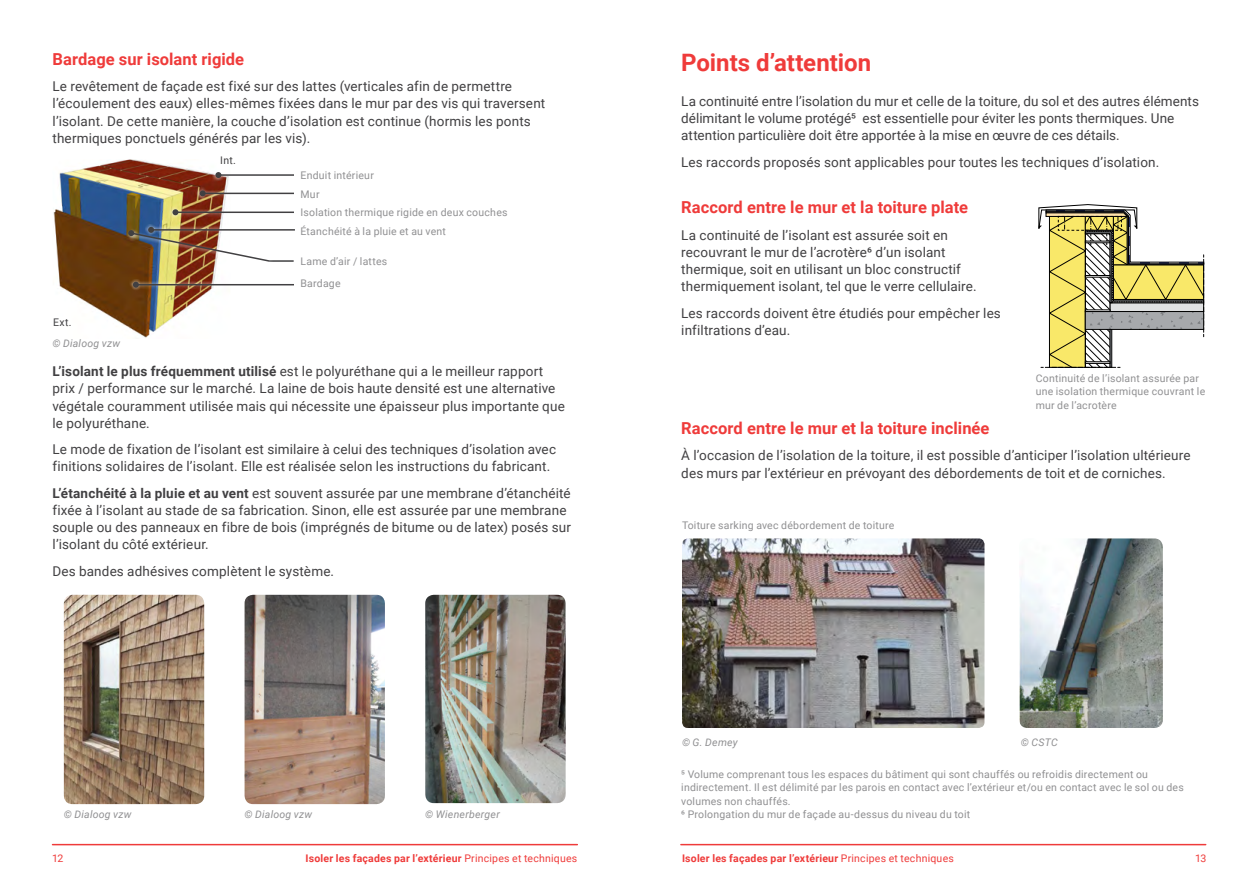
<style>
.page{position:relative;width:1259px;height:893px;background:#fff}
.page>*{position:absolute;margin:0;border:0;box-sizing:border-box;transform-origin:0 0}
.t1{font:700 24px "Roboto";color:#ef3b3a}
.t2{font:700 16.5px "Roboto";letter-spacing:.005em;color:#ef3b3a}
.t3{font:13.5px/17.2px "Roboto";letter-spacing:.01em;color:#414042}
.t4{font:10.5px/13.5px "Roboto";letter-spacing:.02em;color:#909092}
.t5{font:700 10.5px "Roboto";letter-spacing:.02em;color:#ef3b3a}
.t6{font:italic 10.5px "Roboto";letter-spacing:.02em;color:#909092}
.t7{font:10.5px "Roboto";letter-spacing:.035em;color:#414042}
.t8{font:10.5px "Roboto";color:#ef3b3a}
.s1{font-weight:700}
.s2{font-weight:400}
</style>
<div class="page">
<hr style="left:52px;top:844px;width:525px;height:1px;background:#ef3b3a">
<hr style="left:681px;top:844px;width:524px;height:1px;background:#ef3b3a">
<img style="left:425px;top:595px;width:140px;height:208px">
<svg style="left:1038px;top:204px;width:166px;height:164px"></svg>
<div style="left:1085px;top:311px;width:118px;height:19px;border:1px solid #000"></div>
<hr style="left:1085px;top:241px;width:25px;height:2px;background:#fff">
<div style="left:1085px;top:275px;width:25px;height:2px;background:#fff;border:1px solid #000"></div>
<div style="left:1085px;top:310px;width:25px;height:2px;background:#fff;border:1px solid #000"></div>
<div style="left:1085px;top:362px;width:25px;height:2px;background:#fff;border:1px solid #000"></div>
<img style="left:1019px;top:538px;width:143px;height:190px">
<img style="left:682px;top:538px;width:302px;height:190px">
<img style="left:64px;top:595px;width:140px;height:209px">
<img style="left:244px;top:595px;width:141px;height:209px">
<img style="left:53px;top:159px;width:175px;height:179px">
<div style="left:212px;top:169px;width:86px;height:13px;background:#fff"></div>
<hr style="left:218px;top:174px;width:76px;height:2px;background:#414042">
<svg style="left:215px;top:172px;width:6px;height:6px"></svg>
<div style="left:169px;top:206px;width:129px;height:13px;background:#fff;opacity:.75"></div>
<hr style="left:175px;top:212px;width:119px;height:1px;background:#414042">
<svg style="left:172px;top:209px;width:6px;height:6px"></svg>
<div style="left:145px;top:224px;width:154px;height:13px;background:#fff;opacity:.75"></div>
<hr style="left:151px;top:229px;width:144px;height:2px;background:#414042">
<div style="left:130px;top:279px;width:168px;height:12px;background:#fff;opacity:.75"></div>
<hr style="left:136px;top:284px;width:158px;height:1px;background:#414042">
<svg style="left:133px;top:282px;width:6px;height:6px"></svg>
<hr style="left:269px;top:260px;width:25px;height:2px;background:#414042">
<img style="left:123px;top:226px;width:152px;height:39px">
<div style="left:196px;top:187px;width:102px;height:13px;background:#fff;opacity:.75"></div>
<hr style="left:203px;top:193px;width:91px;height:1px;background:#414042">
<svg style="left:200px;top:190px;width:6px;height:6px"></svg>
<p class="t2" style="left:52px;top:47px;width:193px">Bardage sur isolant rigide</p>
<p class="t3" style="left:52px;top:77px;width:494px">Le revêtement de façade est fixé sur des lattes (verticales afin de permettre l’écoulement des eaux) elles-mêmes fixées dans le mur par des vis qui traversent l’isolant. De cette manière, la couche d’isolation est continue (hormis les ponts thermiques ponctuels générés par les vis).</p>
<p class="t7" style="left:53px;top:315px;width:20px">Ext.</p>
<p class="t6" style="left:53px;top:335px;width:69px">© Dialoog vzw</p>
<p class="t7" style="left:220px;top:153px;width:17px">Int.</p>
<p class="t4" style="left:300px;top:168px;width:75px">Enduit intérieur</p>
<p class="t4" style="left:300px;top:187px;width:21px">Mur</p>
<p class="t4" style="left:300px;top:202px;width:208px;line-height:19.4px">Isolation thermique rigide en deux couches<br>Étanchéité à la pluie et au vent</p>
<p class="t4" style="left:300px;top:254px;width:88px">Lame d’air / lattes</p>
<p class="t4" style="left:300px;top:276px;width:42px">Bardage</p>
<p class="t3" style="left:52px;top:362px;width:514px"><span class="s1">L’isolant le plus fréquemment utilisé</span> est le polyuréthane qui a le meilleur rapport prix / performance sur le marché. La laine de bois haute densité est une alternative végétale couramment utilisée mais qui nécessite une épaisseur plus importante que le polyuréthane.</p>
<p class="t3" style="left:52px;top:440px;width:505px">Le mode de fixation de l’isolant est similaire à celui des techniques d’isolation avec finitions solidaires de l’isolant. Elle est réalisée selon les instructions du fabricant.</p>
<p class="t3" style="left:52px;top:484px;width:520px"><span class="s1">L’étanchéité à la pluie et au vent</span> est souvent assurée par une membrane d’étanchéité fixée à l’isolant au stade de sa fabrication. Sinon, elle est assurée par une membrane souple ou des panneaux en fibre de bois (imprégnés de bitume ou de latex) posés sur l’isolant du côté extérieur.</p>
<p class="t3" style="left:52px;top:562px;width:283px">Des bandes adhésives complètent le système.</p>
<p class="t6" style="left:64px;top:807px;width:69px">© Dialoog vzw</p>
<p class="t6" style="left:244px;top:807px;width:69px">© Dialoog vzw</p>
<p class="t6" style="left:425px;top:807px;width:76px">© Wienerberger</p>
<h1 class="t1" style="left:681px;top:45px;width:191px">Points d’attention</h1>
<p class="t3" style="left:681px;top:92px;width:519px">La continuité entre l’isolation du mur et celle de la toiture, du sol et des autres éléments délimitant le volume protégé5 est essentielle pour éviter les ponts thermiques. Une attention particulière doit être apportée à la mise en œuvre de ces détails.</p>
<p class="t3" style="left:681px;top:153px;width:479px">Les raccords proposés sont applicables pour toutes les techniques d’isolation.</p>
<p class="t2" style="left:681px;top:196px;width:288px">Raccord entre le mur et la toiture plate</p>
<p class="t3" style="left:681px;top:226px;width:297px">La continuité de l’isolant est assurée soit en recouvrant le mur de l’acrotère6 d’un isolant thermique, soit en utilisant un bloc constructif thermiquement isolant, tel que le verre cellulaire.</p>
<p class="t3" style="left:681px;top:304px;width:321px">Les raccords doivent être étudiés pour empêcher les infiltrations d’eau.</p>
<p class="t4" style="left:1035px;top:371px;width:171px">Continuité de l’isolant assurée par une isolation thermique couvrant le mur de l’acrotère</p>
<p class="t2" style="left:681px;top:417px;width:310px">Raccord entre le mur et la toiture inclinée</p>
<p class="t3" style="left:681px;top:446px;width:511px">À l’occasion de l’isolation de la toiture, il est possible d’anticiper l’isolation ultérieure des murs par l’extérieur en prévoyant des débordements de toit et de corniches.</p>
<p class="t4" style="left:682px;top:518px;width:214px">Toiture sarking avec débordement de toiture</p>
<p class="t6" style="left:682px;top:734px;width:57px">© G. Demey</p>
<p class="t6" style="left:1021px;top:734px;width:38px">© CSTC</p>
<p class="t4" style="left:681px;top:767px;width:504px">5 Volume comprenant tous les espaces du bâtiment qui sont chauffés ou refroidis directement ou indirectement. Il est délimité par les parois en contact avec l’extérieur et/ou en contact avec le sol ou des volumes non chauffés.<br>6 Prolongation du mur de façade au-dessus du niveau du toit</p>
<p class="t8" style="left:52px;top:851px;width:13px">12</p>
<p class="t5" style="left:305px;top:851px;width:273px">Isoler les façades par l’extérieur <span class="s2">Principes et techniques</span></p>
<p class="t5" style="left:682px;top:851px;width:273px">Isoler les façades par l’extérieur <span class="s2">Principes et techniques</span></p>
<p class="t8" style="left:1195px;top:850px;width:13px">13</p>
</div>
